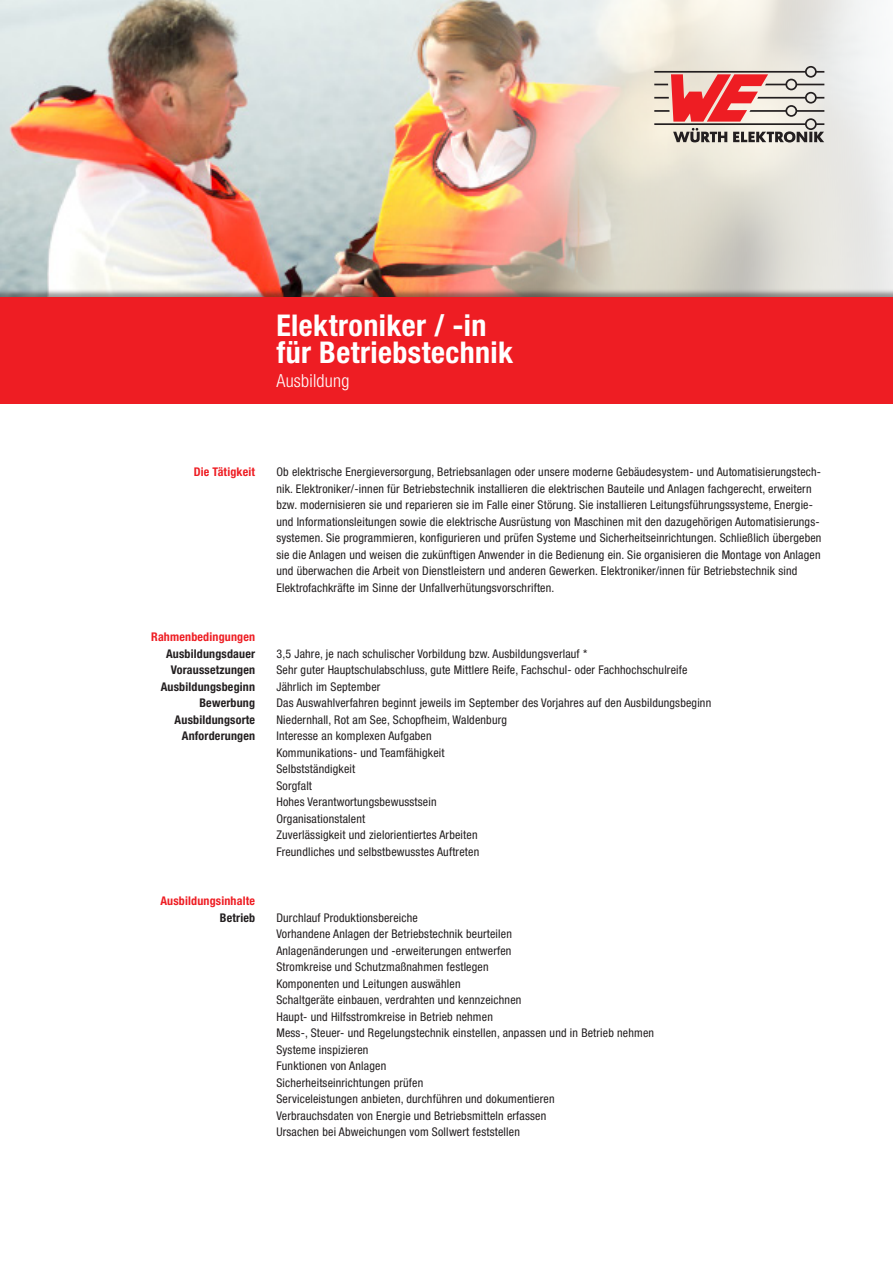
<style>
.page{position:relative;width:893px;height:1263px;background:#fff}
.page>*{position:absolute;margin:0;border:0;box-sizing:border-box;transform-origin:0 0}
.t1{font:700 condensed 30px "Helvetica Neue LT Pro";letter-spacing:.015em;color:#fff}
.t2{font:300 condensed 18px "Helvetica Neue LT Pro";letter-spacing:.015em;color:#fff}
.t3{font:condensed 12px/16.5px "Helvetica Neue LT Pro";letter-spacing:.015em;color:#231f20}
.t4{font:700 condensed 12px "Helvetica Neue LT Pro";letter-spacing:.015em;color:#231f20}
.t5{font:700 condensed 12px "Helvetica Neue LT Pro";letter-spacing:.015em;color:#ee1d23}
</style>
<div class="page">
<img style="left:0;top:0;width:893px;height:289px">
<div style="left:0;top:289px;width:893px;height:115px;background:#231f20;opacity:.45"></div>
<div style="left:0;top:298px;width:893px;height:106px;background:#ee1d23"></div>
<svg style="left:654px;top:66px;width:170px;height:76px;background:#ce9c96"></svg>
<p class="t1" style="left:276px;top:307px;width:212px">Elektroniker / -in</p>
<p class="t1" style="left:276px;top:334px;width:238px">für Betriebstechnik</p>
<p class="t2" style="left:276px;top:370px;width:75px">Ausbildung</p>
<p class="t5" style="left:194px;top:465px;width:63px">Die Tätigkeit</p>
<p class="t5" style="left:151px;top:630px;width:105px">Rahmenbedingungen</p>
<p class="t4" style="left:166px;top:646px;width:91px">Ausbildungsdauer</p>
<p class="t4" style="left:171px;top:663px;width:86px">Voraussetzungen</p>
<p class="t4" style="left:161px;top:679px;width:96px">Ausbildungsbeginn</p>
<p class="t4" style="left:199px;top:696px;width:57px">Bewerbung</p>
<p class="t4" style="left:175px;top:712px;width:82px">Ausbildungsorte</p>
<p class="t4" style="left:182px;top:729px;width:75px">Anforderungen</p>
<p class="t5" style="left:160px;top:894px;width:96px">Ausbildungsinhalte</p>
<p class="t4" style="left:220px;top:910px;width:37px">Betrieb</p>
<p class="t3" style="left:276px;top:464px;width:547px">Ob elektrische Energieversorgung, Betriebsanlagen oder unsere moderne Gebäudesystem- und Automatisierungstech&shy;nik. Elektroniker/-innen für Betriebstechnik installieren die elektrischen Bauteile und Anlagen fachgerecht, erweitern bzw. modernisieren sie und reparieren sie im Falle einer Störung. Sie installieren Leitungsführungssysteme, Energie&shy;und Informationsleitungen sowie die elektrische Ausrüstung von Maschinen mit den dazugehörigen Automatisierungs&shy;systemen. Sie programmieren, konfigurieren und prüfen Systeme und Sicherheitseinrichtungen. Schließlich übergeben sie die Anlagen und weisen die zukünftigen Anwender in die Bedienung ein. Sie organisieren die Montage von Anlagen und überwachen die Arbeit von Dienstleistern und anderen Gewerken. Elektroniker/innen für Betriebstechnik sind Elektrofachkräfte im Sinne der Unfallverhütungsvorschriften.</p>
<p class="t3" style="left:276px;top:645px;width:312px">3,5 Jahre, je nach schulischer Vorbildung bzw. Ausbildungsverlauf *</p>
<p class="t3" style="left:276px;top:662px;width:413px">Sehr guter Hauptschulabschluss, gute Mittlere Reife, Fachschul- oder Fachhochschulreife</p>
<p class="t3" style="left:276px;top:678px;width:106px">Jährlich im September</p>
<p class="t3" style="left:276px;top:695px;width:436px">Das Auswahlverfahren beginnt jeweils im September des Vorjahres auf den Ausbildungsbeginn</p>
<p class="t3" style="left:276px;top:711px;width:232px">Niedernhall, Rot am See, Schopfheim, Waldenburg</p>
<p class="t3" style="left:276px;top:728px;width:157px">Interesse an komplexen Aufgaben</p>
<p class="t3" style="left:276px;top:744px;width:170px">Kommunikations- und Teamfähigkeit</p>
<p class="t3" style="left:276px;top:761px;width:80px">Selbstständigkeit</p>
<p class="t3" style="left:276px;top:777px;width:37px">Sorgfalt</p>
<p class="t3" style="left:276px;top:794px;width:162px">Hohes Verantwortungsbewusstsein</p>
<p class="t3" style="left:276px;top:810px;width:90px">Organisationstalent</p>
<p class="t3" style="left:276px;top:827px;width:203px">Zuverlässigkeit und zielorientiertes Arbeiten</p>
<p class="t3" style="left:276px;top:843px;width:204px">Freundliches und selbstbewusstes Auftreten</p>
<p class="t3" style="left:276px;top:909px;width:143px">Durchlauf Produktionsbereiche</p>
<p class="t3" style="left:276px;top:926px;width:237px">Vorhandene Anlagen der Betriebstechnik beurteilen</p>
<p class="t3" style="left:276px;top:942px;width:237px">Anlagenänderungen und -erweiterungen entwerfen</p>
<p class="t3" style="left:276px;top:959px;width:214px">Stromkreise und Schutzmaßnahmen festlegen</p>
<p class="t3" style="left:276px;top:975px;width:186px">Komponenten und Leitungen auswählen</p>
<p class="t3" style="left:276px;top:992px;width:247px">Schaltgeräte einbauen, verdrahten und kennzeichnen</p>
<p class="t3" style="left:276px;top:1008px;width:218px">Haupt- und Hilfsstromkreise in Betrieb nehmen</p>
<p class="t3" style="left:276px;top:1025px;width:379px">Mess-, Steuer- und Regelungstechnik einstellen, anpassen und in Betrieb nehmen</p>
<p class="t3" style="left:276px;top:1041px;width:94px">Systeme inspizieren</p>
<p class="t3" style="left:276px;top:1058px;width:111px">Funktionen von Anlagen</p>
<p class="t3" style="left:276px;top:1074px;width:148px">Sicherheitseinrichtungen prüfen</p>
<p class="t3" style="left:276px;top:1091px;width:280px">Serviceleistungen anbieten, durchführen und dokumentieren</p>
<p class="t3" style="left:276px;top:1107px;width:271px">Verbrauchsdaten von Energie und Betriebsmitteln erfassen</p>
<p class="t3" style="left:276px;top:1124px;width:245px">Ursachen bei Abweichungen vom Sollwert feststellen</p>
</div>
